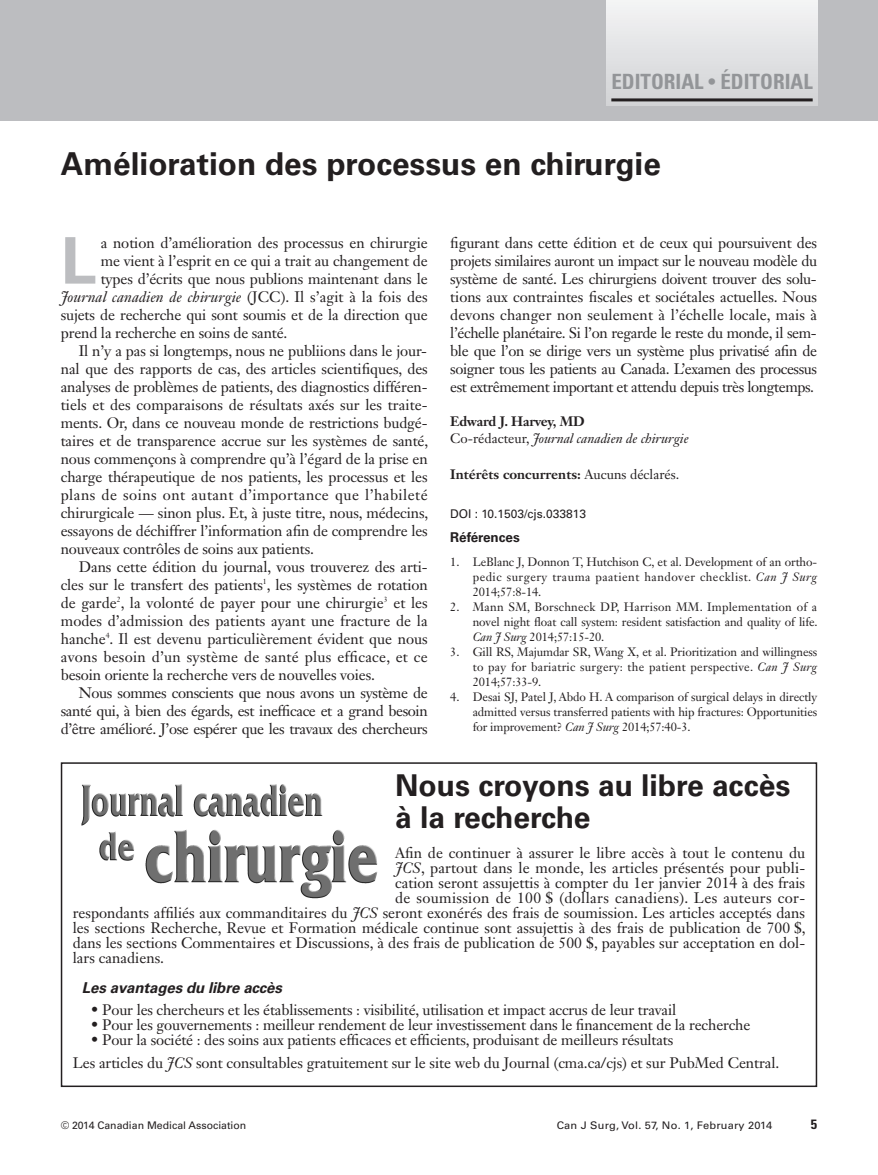
<style>
.page{position:relative;width:878px;height:1175px;background:#fff}
.page>*{position:absolute;margin:0;border:0;box-sizing:border-box;transform-origin:0 0}
.t1{font:700 64.35px "Univers LT Std";color:#bcbdc0}
.t2{font:700 31.5px "Univers LT Std";color:#231f20}
.t3{font:700 30px/31.5px "Univers";color:#231f20}
.t4{font:700 condensed 21px "Univers LT Std";color:#939598}
.t5{font:15px/18px "Janson Text LT Std";letter-spacing:-.01em;color:#231f20;text-align:justify}
.t6{font:15px "Janson Text LT Std";letter-spacing:.02em;color:#231f20}
.t7{font:italic 15px "Janson Text LT Std";letter-spacing:.005em;color:#231f20}
.t8{font:15px "Janson Text LT Std";letter-spacing:.03em;color:#231f20}
.t9{font:italic 700 15px "Univers";letter-spacing:-.01em;color:#231f20}
.t10{font:italic 13.5px/16.5px "Janson Text LT Std";color:#231f20}
.t11{font:700 13.5px "Janson Text LT Std";color:#231f20}
.t12{font:700 13.5px "Univers LT Std";color:#231f20}
.t13{font:700 condensed 13.5px "Univers LT Std";color:#231f20;scale:1.05 1}
.t14{font:12px/15px "Janson Text LT Std";letter-spacing:-.01em;color:#231f20;text-align:justify}
.t15{font:12px "Univers LT Std";color:#231f20}
.t16{font:10.5px "Univers LT Std";color:#231f20;scale:1.05 1}
.t17{font:10.5px "Univers LT Std";color:#231f20}
.s1{font-size:18px}
.s2{font-weight:700;font-style:normal}
.s3{font-style:normal}
.s4{font-weight:400}
.s5{font-style:italic}
</style>
<div class="page">
<div style="left:0;top:0;width:878px;height:120px;background:#bcbdc0"></div>
<div style="left:606px;top:0;width:211px;height:106px;background:linear-gradient(to bottom,#f5f6f7,#cecfd1)"></div>
<hr style="left:611px;top:98px;width:201px;height:3px;background:#231f20">
<div style="left:61px;top:762px;width:756px;height:325px;border:2px solid #231f20"></div>
<img style="left:81px;top:784px;width:297px;height:115px">
<h3 class="t4" style="left:611px;top:74px;width:203px">EDITORIAL <span class="s1">•</span> ÉDITORIAL</h3>
<h2 class="t2" style="left:61px;top:152px;width:601px">Amélioration des processus en chirurgie</h2>
<h1 class="t1" style="left:61px;top:237px;width:37px">L</h1>
<p class="t5" style="left:101px;top:235px;width:328px">a notion d’amélioration des processus en chirurgie</p>
<p class="t5" style="left:450px;top:235px;width:368px">figurant dans cette édition et de ceux qui poursuivent des projets similaires auront un impact sur le nouveau modèle du système de santé. Les chirurgiens doivent trouver des solu&shy;tions aux contraintes fiscales et sociétales actuelles. Nous devons changer non seulement à l’échelle locale, mais à l’échelle planétaire. Si l’on regarde le reste du monde, il sem&shy;ble que l’on se dirige vers un système plus privatisé afin de soigner tous les patients au Canada. L’examen des processus est extrêmement important et attendu depuis très longtemps.</p>
<p class="t10" style="left:450px;top:415px;width:240px"><span class="s2">Edward J. Harvey, MD<br></span><span class="s3">Co-rédacteur,</span> Journal canadien de chirurgie</p>
<p class="t11" style="left:450px;top:468px;width:231px">Intérêts concurrents: <span class="s4">Aucuns déclarés.</span></p>
<p class="t15" style="left:450px;top:509px;width:137px">DOI : 10.1503/cjs.033813</p>
<p class="t12" style="left:450px;top:532px;width:71px">Références</p>
<p class="t14" style="left:472px;top:556px;width:346px;text-indent:-22px">1. LeBlanc J, Donnon T, Hutchison C, et al. Development of an ortho&shy;pedic surgery trauma paatient handover checklist. <span class="s5">Can J Surg </span>2014;57:8-14.</p>
<p class="t14" style="left:472px;top:601px;width:346px;text-indent:-22px">2. Mann SM, Borschneck DP, Harrison MM. Implementation of a novel night float call system: resident satisfaction and quality of life.<br><span class="s5">Can J Surg</span> 2014;57:15-20.</p>
<p class="t14" style="left:472px;top:646px;width:346px;text-indent:-22px">3. Gill RS, Majumdar SR, Wang X, et al. Prioritization and willingness to pay for bariatric surgery: the patient perspective. <span class="s5">Can J Surg </span>2014;57:33-9.</p>
<p class="t14" style="left:472px;top:691px;width:346px;text-indent:-22px">4. Desai SJ, Patel J, Abdo H. A comparison of surgical delays in directly admitted versus transferred patients with hip fractures: Opportunities for improvement? <span class="s5">Can J Surg</span> 2014;57:40-3.</p>
<h3 class="t3" style="left:395px;top:772px;width:397px">Nous croyons au libre accès à la recherche</h3>
<p class="t5" style="left:395px;top:845px;width:411px">Afin de continuer à assurer le libre accès à tout le contenu du</p>
<p class="t5" style="left:395px;top:860px;width:411px"><span class="s5">JCS</span>, partout dans le monde, les articles présentés pour publi-</p>
<p class="t5" style="left:395px;top:875px;width:411px">cation seront assujettis à compter du 1er janvier 2014 à des frais</p>
<p class="t6" style="left:395px;top:891px;width:411px">de soumission de 100 $ (dollars canadiens). Les auteurs cor-</p>
<p class="t5" style="left:73px;top:905px;width:734px">respondants affiliés aux commanditaires du <span class="s5">JCS</span> seront exonérés des frais de soumission. Les articles acceptés dans</p>
<p class="t5" style="left:73px;top:920px;width:734px">les sections Recherche, Revue et Formation médicale continue sont assujettis à des frais de publication de 700 $,</p>
<p class="t5" style="left:73px;top:935px;width:734px">dans les sections Commentaires et Discussions, à des frais de publication de 500 $, payables sur acceptation en dol-</p>
<p class="t5" style="left:73px;top:950px;width:93px">lars canadiens.</p>
<p class="t9" style="left:82px;top:981px;width:202px">Les avantages du libre accès</p>
<p class="t5" style="left:91px;top:1002px;width:587px">• Pour les chercheurs et les établissements : visibilité, utilisation et impact accrus de leur travail</p>
<p class="t5" style="left:91px;top:1017px;width:661px">• Pour les gouvernements : meilleur rendement de leur investissement dans le financement de la recherche</p>
<p class="t5" style="left:73px;top:1030px;width:708px;line-height:22.5px;text-indent:18px">• Pour la société : des soins aux patients efficaces et efficients, produisant de meilleurs résultats<br>Les articles du <span class="s5">JCS</span> sont consultables gratuitement sur le site web du Journal (cma.ca/cjs) et sur PubMed Central.</p>
<p class="t5" style="left:101px;top:253px;width:328px">me vient à l’esprit en ce qui a trait au changement de</p>
<p class="t5" style="left:101px;top:271px;width:328px">types d’écrits que nous publions maintenant dans le</p>
<p class="t7" style="left:61px;top:290px;width:368px">Journal canadien de chirurgie <span class="s3">(JCC). Il s’agit à la fois des</span></p>
<p class="t5" style="left:61px;top:307px;width:368px">sujets de recherche qui sont soumis et de la direction que</p>
<p class="t5" style="left:61px;top:325px;width:228px">prend la recherche en soins de santé.</p>
<p class="t5" style="left:79px;top:343px;width:350px">Il n’y a pas si longtemps, nous ne publiions dans le jour-</p>
<p class="t5" style="left:61px;top:361px;width:368px">nal que des rapports de cas, des articles scientifiques, des</p>
<p class="t5" style="left:61px;top:379px;width:368px">analyses de problèmes de patients, des diagnostics différen-</p>
<p class="t5" style="left:61px;top:397px;width:368px">tiels et des comparaisons de résultats axés sur les traite-</p>
<p class="t5" style="left:61px;top:415px;width:368px">ments. Or, dans ce nouveau monde de restrictions budgé-</p>
<p class="t5" style="left:61px;top:433px;width:369px">taires et de transparence accrue sur les systèmes de santé,</p>
<p class="t5" style="left:61px;top:451px;width:368px">nous commençons à comprendre qu’à l’égard de la prise en</p>
<p class="t5" style="left:61px;top:469px;width:368px">charge thérapeutique de nos patients, les processus et les</p>
<p class="t8" style="left:61px;top:488px;width:368px">plans de soins ont autant d’importance que l’habileté</p>
<p class="t5" style="left:61px;top:505px;width:369px">chirurgicale — sinon plus. Et, à juste titre, nous, médecins,</p>
<p class="t5" style="left:61px;top:523px;width:368px">essayons de déchiffrer l’information afin de comprendre les</p>
<p class="t5" style="left:61px;top:541px;width:255px">nouveaux contrôles de soins aux patients.</p>
<p class="t5" style="left:79px;top:559px;width:350px">Dans cette édition du journal, vous trouverez des arti-</p>
<p class="t5" style="left:61px;top:577px;width:368px">cles sur le transfert des patients<sup>1</sup>, les systèmes de rotation</p>
<p class="t5" style="left:61px;top:595px;width:368px">de garde<sup>2</sup>, la volonté de payer pour une chirurgie<sup>3</sup> et les</p>
<p class="t5" style="left:61px;top:613px;width:368px">modes d’admission des patients ayant une fracture de la</p>
<p class="t5" style="left:61px;top:631px;width:368px">hanche<sup>4</sup>. Il est devenu particulièrement évident que nous</p>
<p class="t6" style="left:61px;top:650px;width:368px">avons besoin d’un système de santé plus efficace, et ce</p>
<p class="t5" style="left:61px;top:667px;width:315px">besoin oriente la recherche vers de nouvelles voies.</p>
<p class="t5" style="left:79px;top:685px;width:350px">Nous sommes conscients que nous avons un système de</p>
<p class="t5" style="left:61px;top:703px;width:368px">santé qui, à bien des égards, est inefficace et a grand besoin</p>
<p class="t5" style="left:61px;top:721px;width:368px">d’être amélioré. J’ose espérer que les travaux des chercheurs</p>
<p class="t17" style="left:61px;top:1121px;width:187px">© 2014 Canadian Medical Association</p>
<p class="t16" style="left:556px;top:1121px;width:207px">Can J Surg, Vol. 57, No. 1, February 2014</p>
<p class="t13" style="left:810px;top:1119px;width:7px">5</p>
</div>
